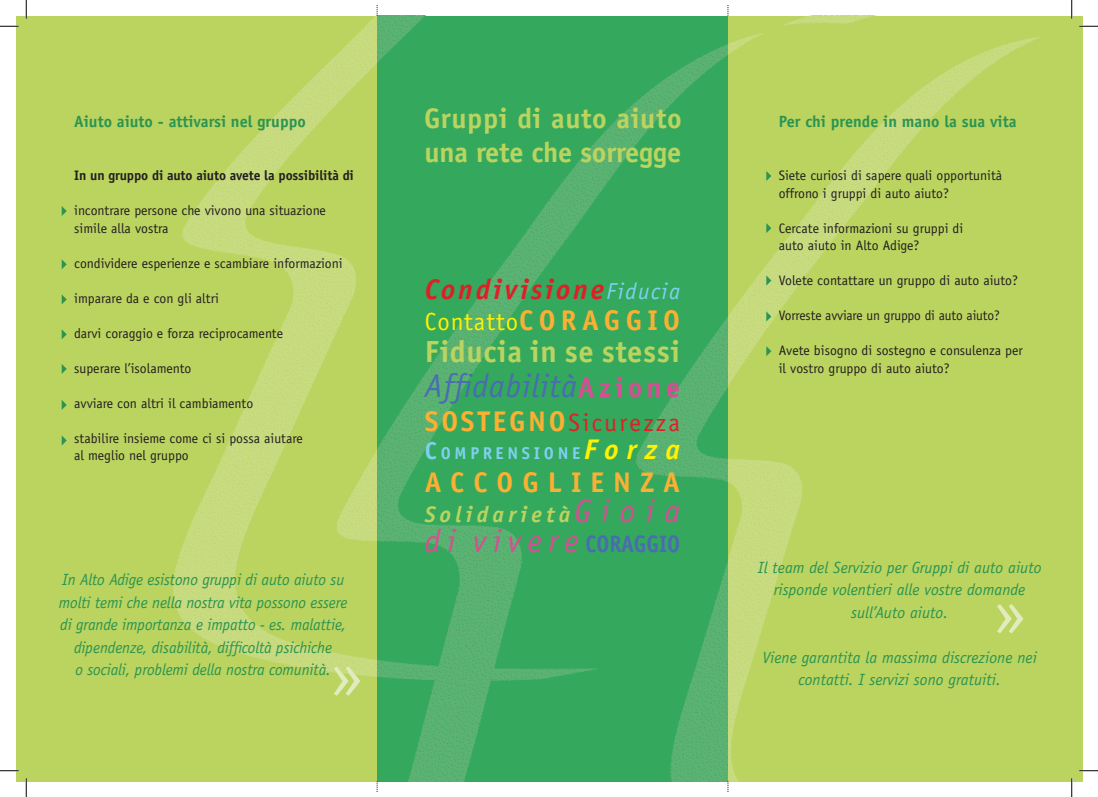
<style>
.page{position:relative;width:1098px;height:797px;background:#fff}
.page>*{position:absolute;margin:0;border:0;box-sizing:border-box;transform-origin:0 0}
.t1{font:italic 33.12px "Officina Sans Std";letter-spacing:.02em;color:#4a6cb2}
.t2{font:italic 32.5px "Officina Sans Std";letter-spacing:.2em;color:#d74e94}
.t3{font:700 30.62px "Officina Sans Std";letter-spacing:.02em;color:#bbd460}
.t4{font:italic 700 28.5px "Officina Sans Std";letter-spacing:.095em;color:#dd2027}
.t5{font:700 28.5px "Officina Sans Std";letter-spacing:.315em;color:#fbb033}
.t6{font:700 28.38px/34px "Officina Sans Std";letter-spacing:.02em;color:#bbd460}
.t7{font:25px "Officina Sans Std";letter-spacing:.095em;color:#dd2027}
.t8{font:24.88px "Officina Sans Std";letter-spacing:.04em;color:#fff101}
.t9{font:italic 700 22.5px "Officina Sans Std";letter-spacing:.185em;color:#bbd460}
.t10{font:700 17.12px "Officina Sans Std";letter-spacing:.215em;color:#7fd0f0}
.t11{font:italic 16.25px/22.5px "Officina Sans Std";letter-spacing:-.01em;color:#2b9451;text-align:center}
.t12{font:700 16.25px "Officina Sans Std";color:#2b9451}
.t13{font:13.75px/17.5px "Officina Sans Std";color:#231f20}
.t14{font:700 13.75px "Officina Sans Std";letter-spacing:-.01em;color:#231f20}
.s1{font-weight:400;font-size:23.12px;color:#7fd0f0}
.s2{font-weight:700;font-size:28.5px;color:#fbb033}
.s3{font-weight:700;font-style:normal;font-size:28.5px;color:#d74e94}
.s4{font-size:24.5px}
.s5{font-style:italic;font-size:28.5px;color:#fff101}
.s6{font-weight:400;font-size:32.5px;color:#d74e94}
.s7{font-weight:700;font-style:normal;font-size:23.88px;color:#4a6cb2}
</style>
<div class="page">
<div style="left:16px;top:16px;width:1066px;height:765px;background:#bbd460"></div>
<img style="left:173px;top:16px;width:869px;height:765px">
<img style="left:377px;top:16px;width:351px;height:765px">
<svg style="left:62px;top:436px;width:5px;height:9px"></svg>
<svg style="left:62px;top:400px;width:5px;height:10px"></svg>
<svg style="left:62px;top:364px;width:5px;height:10px"></svg>
<svg style="left:62px;top:329px;width:5px;height:10px"></svg>
<svg style="left:62px;top:295px;width:5px;height:9px"></svg>
<svg style="left:62px;top:259px;width:5px;height:10px"></svg>
<svg style="left:62px;top:206px;width:5px;height:10px"></svg>
<svg style="left:766px;top:346px;width:5px;height:10px"></svg>
<svg style="left:766px;top:311px;width:5px;height:10px"></svg>
<svg style="left:766px;top:275px;width:5px;height:10px"></svg>
<svg style="left:766px;top:223px;width:5px;height:10px"></svg>
<svg style="left:766px;top:171px;width:5px;height:10px"></svg>
<svg style="left:997px;top:604px;width:26px;height:29px"></svg>
<svg style="left:334px;top:666px;width:26px;height:29px"></svg>
<svg style="left:0;top:25px;width:19px;height:2px"></svg>
<svg style="left:1079px;top:25px;width:19px;height:2px"></svg>
<svg style="left:0;top:770px;width:19px;height:1px"></svg>
<svg style="left:1079px;top:770px;width:19px;height:1px"></svg>
<svg style="left:25px;top:0;width:2px;height:19px"></svg>
<svg style="left:25px;top:778px;width:2px;height:19px"></svg>
<svg style="left:1071px;top:0;width:1px;height:19px"></svg>
<svg style="left:1071px;top:778px;width:1px;height:19px"></svg>
<p class="t12" style="left:74px;top:111px;width:233px">Aiuto aiuto - attivarsi nel gruppo</p>
<p class="t14" style="left:74px;top:167px;width:281px">In un gruppo di auto aiuto avete la possibilità di</p>
<p class="t13" style="left:74px;top:202px;width:253px">incontrare persone che vivono una situazione simile alla vostra</p>
<p class="t13" style="left:74px;top:254px;width:270px">condividere esperienze e scambiare informazioni</p>
<p class="t13" style="left:74px;top:289px;width:146px">imparare da e con gli altri</p>
<p class="t13" style="left:74px;top:324px;width:210px">darvi coraggio e forza reciprocamente</p>
<p class="t13" style="left:74px;top:359px;width:119px">superare l’isolamento</p>
<p class="t13" style="left:74px;top:394px;width:181px">avviare con altri il cambiamento</p>
<p class="t13" style="left:74px;top:429px;width:230px">stabilire insieme come ci si possa aiutare al meglio nel gruppo</p>
<p class="t11" style="left:59px;top:568px;width:290px">In Alto Adige esistono gruppi di auto aiuto su molti temi che nella nostra vita possono essere di grande importanza e impatto - es. malattie, dipendenze, disabilità, difficoltà psichiche<br>o sociali, problemi della nostra comunità.</p>
<h3 class="t6" style="left:424px;top:101px;width:259px">Gruppi di auto aiuto una rete che sorregge</h3>
<h3 class="t4" style="left:425px;top:272px;width:257px">Condivisione<span class="s1">Fiducia</span></h3>
<h3 class="t8" style="left:425px;top:307px;width:257px">Contatto<span class="s2">C o r a g g i o</span></h3>
<h3 class="t3" style="left:425px;top:333px;width:257px">Fiducia in se stessi</h3>
<h1 class="t1" style="left:425px;top:367px;width:257px">Affidabilità<span class="s3">Azione</span></h1>
<h3 class="t7" style="left:425px;top:408px;width:257px"><span class="s2">Sostegno</span>Sicurezza</h3>
<p class="t10" style="left:425px;top:442px;width:257px"><span class="s4">C</span>OMPRENSIONE<span class="s5">Forza</span></p>
<h3 class="t5" style="left:425px;top:464px;width:254px">Acc oglienza</h3>
<h3 class="t9" style="left:425px;top:500px;width:257px">Solidarietà<span class="s6">G i o i a</span></h3>
<h2 class="t2" style="left:425px;top:522px;width:257px">di vivere<span class="s7">CORAGGIO</span></h2>
<p class="t12" style="left:779px;top:111px;width:239px">Per chi prende in mano la sua vita</p>
<p class="t13" style="left:779px;top:167px;width:225px">Siete curiosi di sapere quali opportunità offrono i gruppi di auto aiuto?</p>
<p class="t13" style="left:779px;top:219px;width:186px">Cercate informazioni su gruppi di auto aiuto in Alto Adige?</p>
<p class="t13" style="left:779px;top:272px;width:241px">Volete contattare un gruppo di auto aiuto?</p>
<p class="t13" style="left:779px;top:307px;width:222px">Vorreste avviare un gruppo di auto aiuto?</p>
<p class="t13" style="left:779px;top:342px;width:245px">Avete bisogno di sostegno e consulenza per il vostro gruppo di auto aiuto?</p>
<p class="t11" style="left:758px;top:556px;width:285px">Il team del Servizio per Gruppi di auto aiuto risponde volentieri alle vostre domande sull’Auto aiuto.</p>
<p class="t11" style="left:762px;top:646px;width:276px">Viene garantita la massima discrezione nei contatti. I servizi sono gratuiti.</p>
</div>
